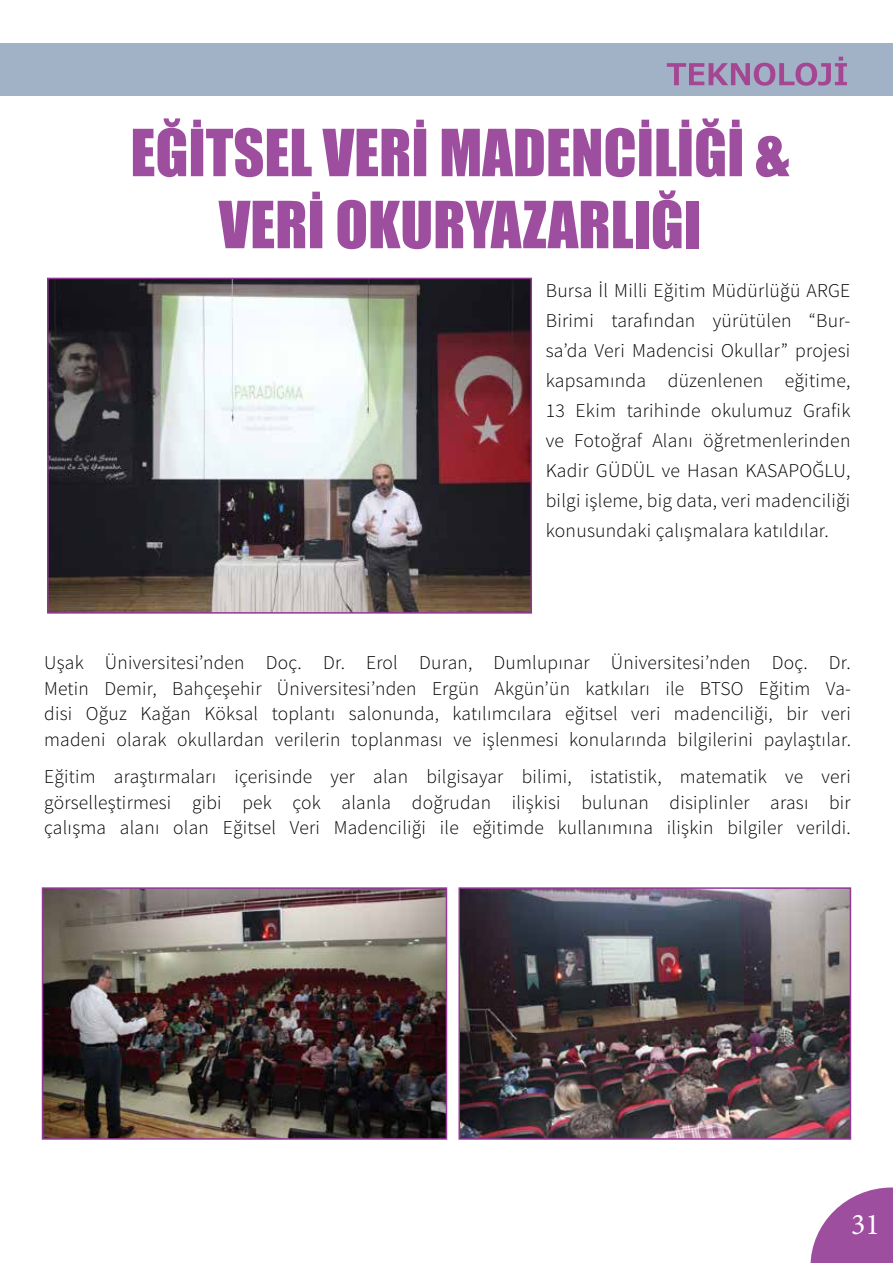
<style>
.page{position:relative;width:893px;height:1263px;background:#fff}
.page>*{position:absolute;margin:0;border:0;box-sizing:border-box;transform-origin:0 0}
.t1{font:60px/72px "Impact";color:#9e4e9e;text-align:center}
.t2{font:30px "Minion Pro";color:#fff}
.t3{font:300 19.5px/30px "Source Sans Pro";letter-spacing:.01em;color:#000;text-align:justify}
</style>
<div class="page">
<svg style="left:810px;top:1187px;width:83px;height:76px"></svg>
<div style="left:0;top:44px;width:893px;height:52px;background:#a1b2c6"></div>
<svg style="left:667px;top:57px;width:180px;height:29px"></svg>
<img style="left:47px;top:277px;width:485px;height:337px">
<img style="left:41px;top:887px;width:407px;height:253px">
<img style="left:458px;top:887px;width:394px;height:253px">
<h1 class="t1" style="left:130px;top:115px;width:661px">EĞİTSEL VERİ MADENCİLİĞİ &amp;<br>VERİ OKURYAZARLIĞI</h1>
<p class="t3" style="left:546px;top:275px;width:306px">Bursa İl Milli Eğitim Müdürlüğü ARGE Birimi tarafından yürütülen “Bur&shy;sa’da Veri Madencisi Okullar” projesi kapsamında düzenlenen eğitime, 13 Ekim tarihinde okulumuz Grafik ve Fotoğraf Alanı öğretmenlerinden Kadir GÜDÜL ve Hasan KASAPOĞLU, bilgi işleme, big data, veri madenciliği konusundaki çalışmalara katıldılar.</p>
<p class="t3" style="left:44px;top:650px;width:808px;line-height:25.5px">Uşak Üniversitesi’nden Doç. Dr. Erol Duran, Dumlupınar Üniversitesi’nden Doç. Dr.<br>Metin Demir, Bahçeşehir Üniversitesi’nden Ergün Akgün’ün katkıları ile BTSO Eğitim Va&shy;disi Oğuz Kağan Köksal toplantı salonunda, katılımcılara eğitsel veri madenciliği, bir veri madeni olarak okullardan verilerin toplanması ve işlenmesi konularında bilgilerini paylaştılar.</p>
<p class="t3" style="left:44px;top:764px;width:808px;line-height:25.5px">Eğitim araştırmaları içerisinde yer alan bilgisayar bilimi, istatistik, matematik ve veri görselleştirmesi gibi pek çok alanla doğrudan ilişkisi bulunan disiplinler arası bir çalışma alanı olan Eğitsel Veri Madenciliği ile eğitimde kullanımına ilişkin bilgiler verildi.</p>
<h2 class="t2" style="left:851px;top:1204px;width:30px">31</h2>
</div>
